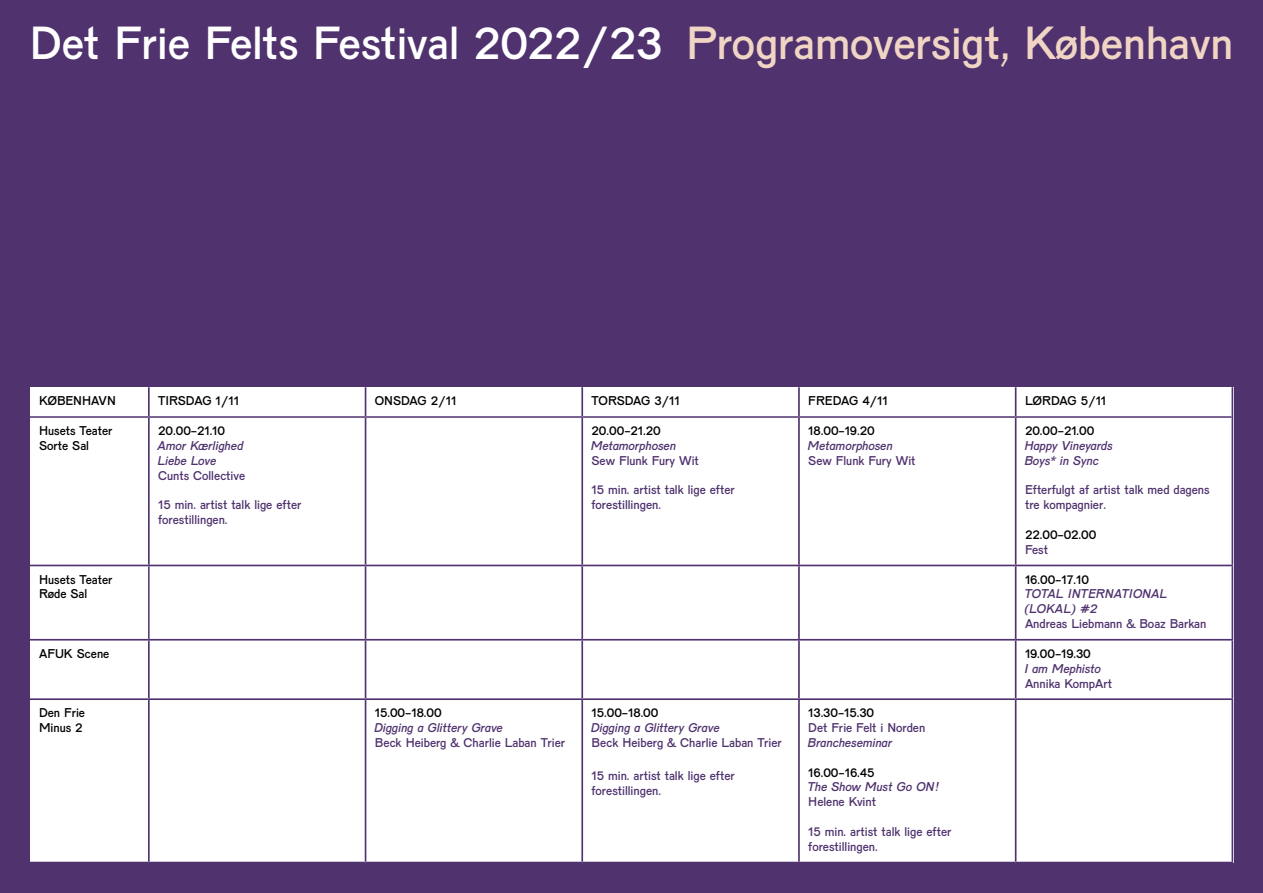
<style>
.page{position:relative;width:1263px;height:893px;background:#4f326e}
.page>*{position:absolute;margin:0;border:0;box-sizing:border-box;transform-origin:0 0}
.t1{font:500 45px "Pirelli";color:#fff}
.t2{font:500 12.3px/14.9px "Pirelli";color:#4f326e}
.t3{font:500 12.3px/14.9px "Pirelli";color:#000}
.t4{font:italic 500 12.3px/14.9px "Pirelli";color:#4f326e}
.s1{color:#f0d5c4}
</style>
<div class="page">
<div style="left:30px;top:387px;width:1203px;height:476px;background:#fff"></div>
<hr style="left:148px;top:387px;width:2px;height:29px;background:#4f326e">
<svg style="left:365px;top:387px;width:1px;height:29px"></svg>
<hr style="left:581px;top:387px;width:2px;height:29px;background:#4f326e">
<hr style="left:798px;top:387px;width:2px;height:29px;background:#4f326e">
<svg style="left:1015px;top:387px;width:1px;height:29px"></svg>
<hr style="left:1231px;top:387px;width:2px;height:30px;background:#4f326e">
<hr style="left:148px;top:418px;width:2px;height:147px;background:#4f326e">
<hr style="left:365px;top:418px;width:1px;height:147px;background:#4f326e">
<hr style="left:581px;top:418px;width:2px;height:147px;background:#4f326e">
<hr style="left:798px;top:418px;width:2px;height:147px;background:#4f326e">
<hr style="left:1015px;top:418px;width:1px;height:147px;background:#4f326e">
<hr style="left:1231px;top:417px;width:2px;height:148px;background:#4f326e">
<hr style="left:30px;top:565px;width:119px;height:1px;background:#4f326e">
<hr style="left:149px;top:565px;width:217px;height:1px;background:#4f326e">
<hr style="left:366px;top:565px;width:216px;height:1px;background:#4f326e">
<hr style="left:365px;top:566px;width:1px;height:73px;background:#4f326e">
<hr style="left:582px;top:565px;width:217px;height:1px;background:#4f326e">
<hr style="left:581px;top:566px;width:2px;height:73px;background:#4f326e">
<hr style="left:799px;top:565px;width:217px;height:1px;background:#4f326e">
<hr style="left:798px;top:566px;width:2px;height:73px;background:#4f326e">
<hr style="left:1016px;top:565px;width:217px;height:1px;background:#4f326e">
<hr style="left:1015px;top:566px;width:1px;height:73px;background:#4f326e">
<hr style="left:1231px;top:566px;width:2px;height:73px;background:#4f326e">
<hr style="left:30px;top:639px;width:119px;height:2px;background:#4f326e">
<hr style="left:149px;top:639px;width:217px;height:2px;background:#4f326e">
<hr style="left:148px;top:641px;width:2px;height:57px;background:#4f326e">
<hr style="left:366px;top:639px;width:216px;height:2px;background:#4f326e">
<hr style="left:365px;top:641px;width:1px;height:57px;background:#4f326e">
<hr style="left:582px;top:639px;width:217px;height:2px;background:#4f326e">
<hr style="left:581px;top:641px;width:2px;height:57px;background:#4f326e">
<hr style="left:799px;top:639px;width:217px;height:2px;background:#4f326e">
<hr style="left:798px;top:641px;width:2px;height:57px;background:#4f326e">
<hr style="left:1016px;top:639px;width:217px;height:2px;background:#4f326e">
<hr style="left:1015px;top:641px;width:1px;height:57px;background:#4f326e">
<hr style="left:1231px;top:641px;width:2px;height:57px;background:#4f326e">
<hr style="left:30px;top:698px;width:119px;height:2px;background:#4f326e">
<hr style="left:149px;top:698px;width:217px;height:2px;background:#4f326e">
<hr style="left:148px;top:700px;width:2px;height:162px;background:#4f326e">
<hr style="left:366px;top:698px;width:216px;height:2px;background:#4f326e">
<hr style="left:365px;top:700px;width:1px;height:162px;background:#4f326e">
<hr style="left:582px;top:698px;width:217px;height:2px;background:#4f326e">
<hr style="left:581px;top:700px;width:2px;height:162px;background:#4f326e">
<hr style="left:799px;top:698px;width:217px;height:2px;background:#4f326e">
<hr style="left:798px;top:700px;width:2px;height:162px;background:#4f326e">
<hr style="left:1016px;top:698px;width:217px;height:2px;background:#4f326e">
<hr style="left:1015px;top:700px;width:1px;height:162px;background:#4f326e">
<hr style="left:1231px;top:700px;width:2px;height:162px;background:#4f326e">
<hr style="left:30px;top:416px;width:119px;height:2px;background:#4f326e">
<hr style="left:149px;top:416px;width:217px;height:2px;background:#4f326e">
<hr style="left:366px;top:416px;width:216px;height:2px;background:#4f326e">
<hr style="left:582px;top:416px;width:217px;height:2px;background:#4f326e">
<hr style="left:799px;top:416px;width:217px;height:2px;background:#4f326e">
<hr style="left:1016px;top:416px;width:215px;height:2px;background:#4f326e">
<hr style="left:148px;top:566px;width:2px;height:73px;background:#4f326e">
<hr style="left:30px;top:862px;width:119px;height:1px;background:#4f326e">
<hr style="left:149px;top:862px;width:217px;height:1px;background:#4f326e">
<hr style="left:366px;top:862px;width:216px;height:1px;background:#4f326e">
<hr style="left:582px;top:862px;width:217px;height:1px;background:#4f326e">
<hr style="left:799px;top:862px;width:217px;height:1px;background:#4f326e">
<hr style="left:1016px;top:862px;width:217px;height:1px;background:#4f326e">
<h1 class="t1" style="left:30px;top:15px;width:1205px">Det Frie Felts Festival 2022/23 <span class="s1">Programoversigt, København</span></h1>
<p class="t3" style="left:39px;top:394px;width:78px">KØBENHAVN</p>
<p class="t3" style="left:158px;top:394px;width:82px">TIRSDAG 1/11</p>
<p class="t3" style="left:375px;top:394px;width:83px">ONSDAG 2/11</p>
<p class="t3" style="left:592px;top:394px;width:90px">TORSDAG 3/11</p>
<p class="t3" style="left:808px;top:394px;width:81px">FREDAG 4/11</p>
<p class="t3" style="left:1025px;top:394px;width:83px">LØRDAG 5/11</p>
<p class="t3" style="left:39px;top:424px;width:75px">Husets Teater<br>Sorte Sal</p>
<p class="t3" style="left:158px;top:424px;width:69px">20.00-21.10</p>
<p class="t3" style="left:592px;top:424px;width:71px">20.00-21.20</p>
<p class="t4" style="left:592px;top:438px;width:87px">Metamorphosen</p>
<p class="t2" style="left:592px;top:453px;width:109px">Sew Flunk Fury Wit</p>
<p class="t2" style="left:592px;top:483px;width:145px">15 min. artist talk lige efter forestillingen.</p>
<p class="t3" style="left:808px;top:424px;width:68px">18.00-19.20</p>
<p class="t4" style="left:808px;top:438px;width:87px">Metamorphosen</p>
<p class="t2" style="left:808px;top:453px;width:109px">Sew Flunk Fury Wit</p>
<p class="t3" style="left:1025px;top:424px;width:71px">20.00-21.00</p>
<p class="t4" style="left:1025px;top:438px;width:90px">Happy Vineyards<br>Boys* in Sync</p>
<p class="t2" style="left:1025px;top:483px;width:186px">Efterfulgt af artist talk med dagens tre kompagnier.</p>
<p class="t3" style="left:1025px;top:527px;width:73px">22.00-02.00</p>
<p class="t2" style="left:1025px;top:542px;width:25px">Fest</p>
<p class="t4" style="left:158px;top:438px;width:87px">Amor Kærlighed<br>Liebe Love</p>
<p class="t2" style="left:158px;top:468px;width:88px">Cunts Collective</p>
<p class="t2" style="left:158px;top:498px;width:145px">15 min. artist talk lige efter forestillingen.</p>
<p class="t3" style="left:39px;top:572px;width:75px">Husets Teater<br>Røde Sal</p>
<p class="t3" style="left:1025px;top:572px;width:65px">16.00-17.10</p>
<p class="t4" style="left:1025px;top:587px;width:144px">TOTAL INTERNATIONAL (LOKAL) #2</p>
<p class="t2" style="left:1025px;top:617px;width:183px">Andreas Liebmann &amp; Boaz Barkan</p>
<p class="t3" style="left:39px;top:646px;width:72px">AFUK Scene</p>
<p class="t3" style="left:1025px;top:646px;width:67px">19.00-19.30</p>
<p class="t4" style="left:1025px;top:661px;width:78px">I am Mephisto</p>
<p class="t2" style="left:1025px;top:676px;width:89px">Annika KompArt</p>
<p class="t3" style="left:39px;top:706px;width:47px">Den Frie<br>Minus 2</p>
<p class="t3" style="left:375px;top:706px;width:68px">15.00-18.00</p>
<p class="t3" style="left:592px;top:706px;width:68px">15.00-18.00</p>
<p class="t4" style="left:592px;top:721px;width:130px">Digging a Glittery Grave</p>
<p class="t2" style="left:592px;top:735px;width:192px">Beck Heiberg &amp; Charlie Laban Trier</p>
<p class="t2" style="left:592px;top:768px;width:145px">15 min. artist talk lige efter forestillingen.</p>
<p class="t3" style="left:808px;top:706px;width:67px">13.30-15.30</p>
<p class="t2" style="left:808px;top:721px;width:118px">Det Frie Felt i Norden</p>
<p class="t4" style="left:808px;top:735px;width:86px">Brancheseminar</p>
<p class="t3" style="left:808px;top:765px;width:68px">16.00-16.45</p>
<p class="t4" style="left:808px;top:780px;width:133px">The Show Must Go ON!</p>
<p class="t2" style="left:808px;top:795px;width:69px">Helene Kvint</p>
<p class="t2" style="left:808px;top:824px;width:145px">15 min. artist talk lige efter forestillingen.</p>
<p class="t4" style="left:375px;top:721px;width:130px">Digging a Glittery Grave</p>
<p class="t2" style="left:375px;top:735px;width:192px">Beck Heiberg &amp; Charlie Laban Trier</p>
</div>
